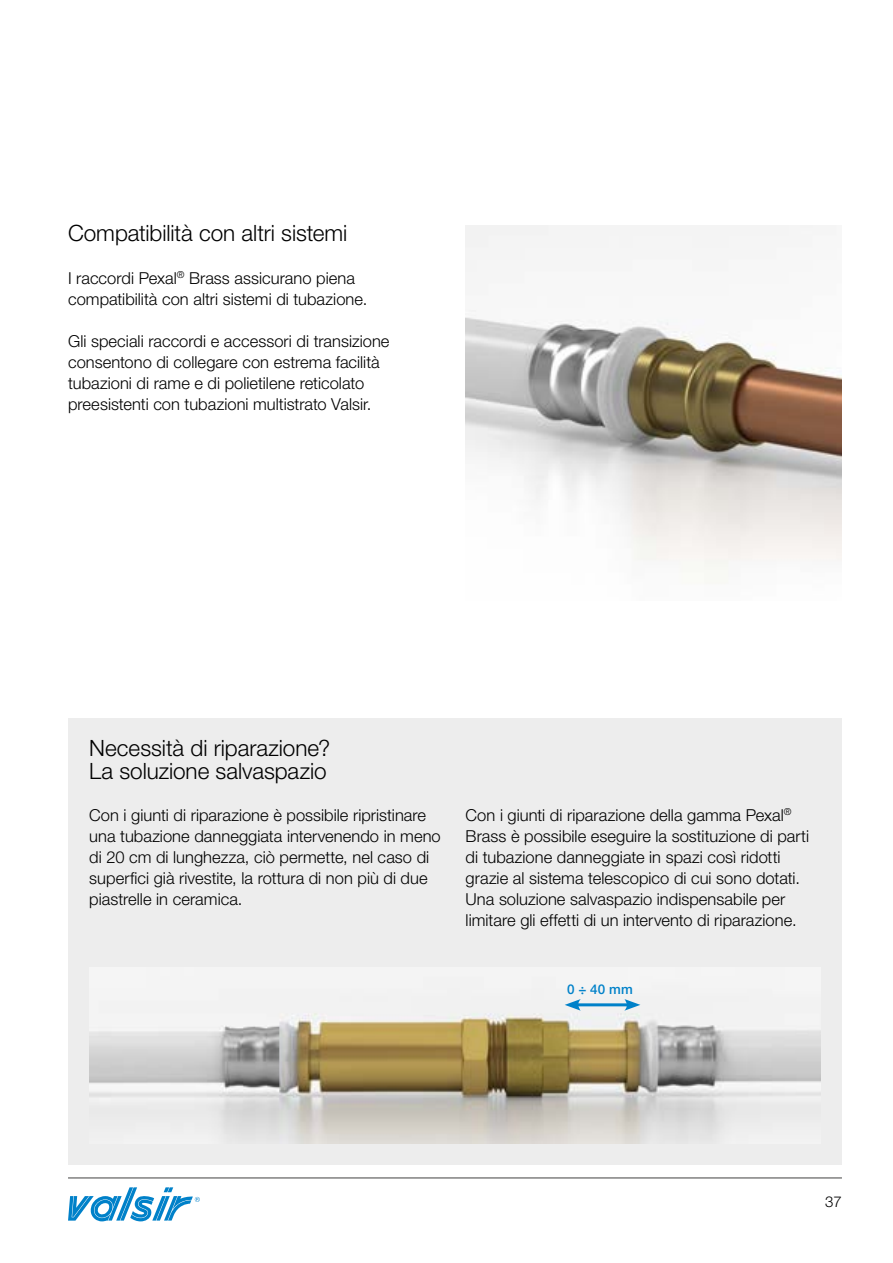
<style>
.page{position:relative;width:893px;height:1263px;background:#fff}
.page>*{position:absolute;margin:0;border:0;box-sizing:border-box;transform-origin:0 0}
.t1{font:300 22.5px/22.5px "Helvetica Neue LT Std";letter-spacing:-.005em;color:#000}
.t2{font:300 16.5px/21px "Helvetica Neue LT Std";color:#000}
.t3{font:300 15px "Helvetica Neue LT Std";color:#000}
.t4{font:500 13.5px "Helvetica Neue LT Std";color:#0081c9}
</style>
<div class="page">
<hr style="left:68px;top:1177px;width:774px;height:1px;background:#575756">
<svg style="left:68px;top:1187px;width:132px;height:34px"></svg>
<div style="left:68px;top:719px;width:774px;height:446px;background:#ededed"></div>
<img style="left:89px;top:1004px;width:732px;height:140px">
<hr style="left:575px;top:1003px;width:55px;height:3px;background:#0081c9">
<svg style="left:565px;top:999px;width:16px;height:12px"></svg>
<svg style="left:624px;top:999px;width:16px;height:12px"></svg>
<img style="left:466px;top:225px;width:376px;height:359px">
<h1 class="t1" style="left:68px;top:222px;width:281px">Compatibilità con altri sistemi</h1>
<p class="t2" style="left:68px;top:267px;width:301px">I raccordi Pexal<sup>®</sup> Brass assicurano piena compatibilità con altri sistemi di tubazione.</p>
<p class="t2" style="left:68px;top:330px;width:323px">Gli speciali raccordi e accessori di transizione consentono di collegare con estrema facilità tubazioni di rame e di polietilene reticolato preesistenti con tubazioni multistrato Valsir.</p>
<h1 class="t1" style="left:89px;top:736px;width:242px">Necessità di riparazione?<br>La soluzione salvaspazio</h1>
<p class="t2" style="left:89px;top:804px;width:353px">Con i giunti di riparazione è possibile ripristinare una tubazione danneggiata intervenendo in meno di 20 cm di lunghezza, ciò permette, nel caso di superfici già rivestite, la rottura di non più di due piastrelle in ceramica.</p>
<p class="t2" style="left:466px;top:804px;width:345px">Con i giunti di riparazione della gamma Pexal<sup>® </sup>Brass è possibile eseguire la sostituzione di parti di tubazione danneggiate in spazi così ridotti grazie al sistema telescopico di cui sono dotati.<br>Una soluzione salvaspazio indispensabile per limitare gli effetti di un intervento di riparazione.</p>
<p class="t4" style="left:567px;top:981px;width:67px">0 ÷ 40 mm</p>
<p class="t3" style="left:825px;top:1192px;width:18px">37</p>
</div>
